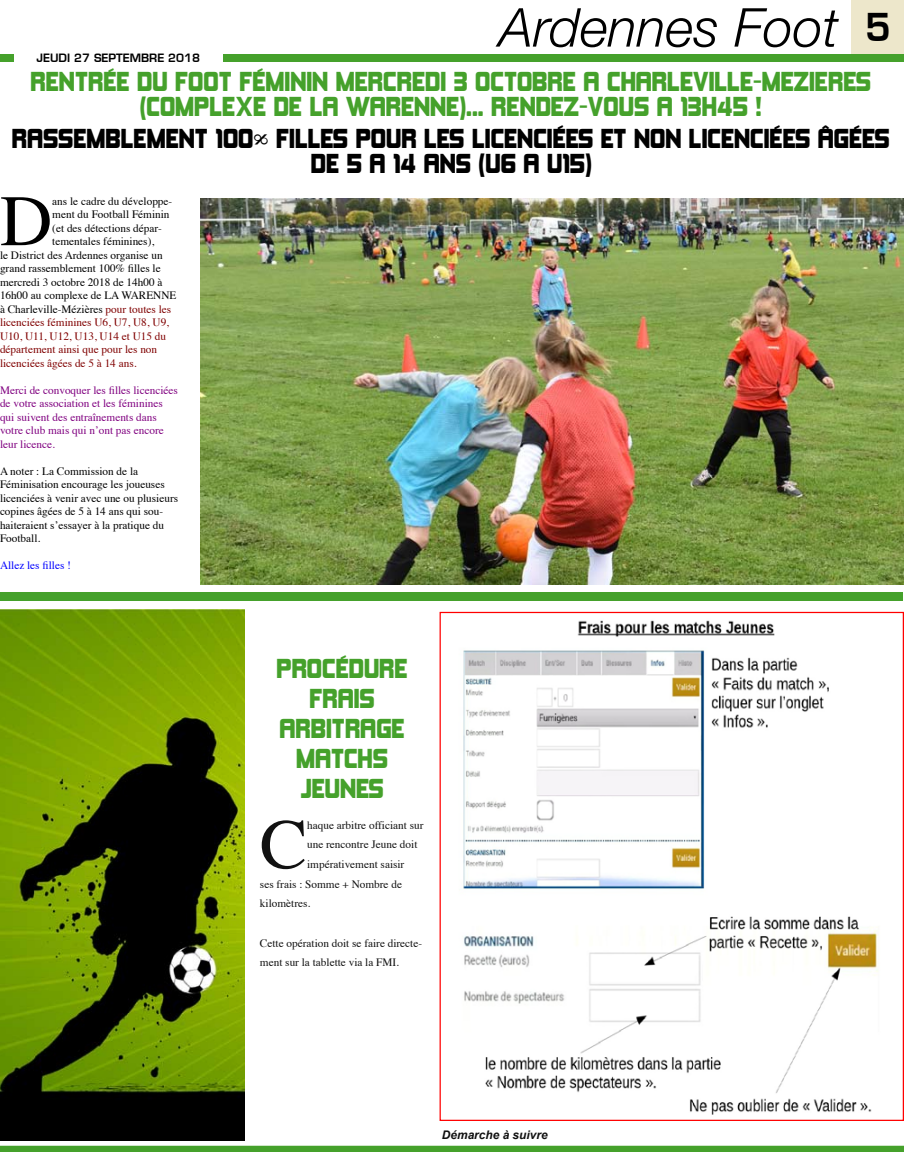
<style>
.page{position:relative;width:904px;height:1152px;background:#fff}
.page>*{position:absolute;margin:0;border:0;box-sizing:border-box;transform-origin:0 0}
.t1{font:72.38px "Times";color:#000}
.t2{font:70.75px "Times";color:#111}
.t3{font:italic 300 53.62px "Helvetica Neue";color:#000}
.t4{font:600 37.5px "Eurostile LT";color:#000}
.t5{font:25px/30px "TR Kimberley";color:#45a12b;text-align:center}
.t6{font:25px/25px "TR Kimberley";color:#000;text-align:center}
.t7{font:italic 700 11.88px "Arial";color:#111}
.t8{font:11.25px/13.5px "Times";color:#000}
.t9{font:11.25px/19.8px "Times";color:#111}
.t10{font:11.25px/13.5px "Times";color:#800080}
.t11{font:11.25px "Times";color:#800000}
.t12{font:600 11.25px "Eurostile LT";color:#000}
.t13{font:11.25px "Times";color:#00f}
.s1{color:#800000}
</style>
<div class="page">
<div style="left:851px;top:0;width:53px;height:54px;background:#ede7cb"></div>
<div style="left:0;top:54px;width:904px;height:8px;background:#45a12b"></div>
<div style="left:14px;top:53px;width:208px;height:17px;background:#fff"></div>
<div style="left:0;top:1145px;width:904px;height:7px;background:#45a12b"></div>
<img style="left:201px;top:198px;width:703px;height:386px">
<div style="left:0;top:592px;width:902px;height:8px;background:#45a12b"></div>
<img style="left:463px;top:620px;width:415px;height:495px">
<img style="left:0;top:610px;width:245px;height:530px">
<h3 class="t3" style="left:499px;top:-4px;width:340px">Ardennes Foot</h3>
<h3 class="t4" style="left:864px;top:4px;width:28px">5</h3>
<h3 class="t5" style="left:31px;top:68px;width:842px;line-height:25px">RENTRÉE DU FOOT FÉMININ MERCREDI 3 OCTOBRE A CHARLEVILLE-MEZIERES (COMPLEXE DE LA WARENNE)... RENDEZ-VOUS A 13H45 !</h3>
<h3 class="t6" style="left:12px;top:125px;width:879px">RASSEMBLEMENT 100% FILLES POUR LES LICENCIÉES ET NON LICENCIÉES ÂGÉES<br>DE 5 A 14 ANS (U6 A U15)</h3>
<h1 class="t1" style="left:0;top:153px;width:54px">D</h1>
<p class="t8" style="left:52px;top:193px;width:121px">ans le cadre du développe-</p>
<p class="t12" style="left:37px;top:51px;width:165px">JEUDI 27 SEPTEMBRE 2018</p>
<p class="t8" style="left:52px;top:207px;width:119px">ment du Football Féminin</p>
<p class="t8" style="left:52px;top:220px;width:111px">(et des détections dépar-</p>
<p class="t8" style="left:52px;top:234px;width:103px">tementales féminines),</p>
<p class="t8" style="left:0;top:247px;width:164px">le District des Ardennes organise un</p>
<p class="t8" style="left:0;top:261px;width:162px">grand rassemblement 100% filles le</p>
<p class="t8" style="left:0;top:274px;width:164px">mercredi 3 octobre 2018 de 14h00 à</p>
<p class="t8" style="left:0;top:288px;width:178px">16h00 au complexe de LA WARENNE</p>
<p class="t8" style="left:0;top:301px;width:173px">à Charleville-Mézières <span class="s1">pour toutes les</span></p>
<p class="t11" style="left:0;top:312px;width:171px">licenciées féminines U6, U7, U8, U9,</p>
<p class="t11" style="left:0;top:325px;width:168px">U10, U11, U12, U13, U14 et U15 du</p>
<p class="t11" style="left:0;top:339px;width:159px">département ainsi que pour les non</p>
<p class="t11" style="left:0;top:352px;width:138px">licenciées âgées de 5 à 14 ans.</p>
<p class="t10" style="left:0;top:382px;width:179px">Merci de convoquer les filles licenciées de votre association et les féminines qui suivent des entraînements dans votre club mais qui n’ont pas encore leur licence.</p>
<p class="t8" style="left:0;top:463px;width:180px">A noter : La Commission de la<br>Féminisation encourage les joueuses licenciées à venir avec une ou plusieurs copines âgées de 5 à 14 ans qui sou&shy;haiteraient s’essayer à la pratique du<br>Football.</p>
<p class="t13" style="left:0;top:555px;width:72px">Allez les filles !</p>
<h3 class="t5" style="left:276px;top:652px;width:133px">PROCÉDURE<br>FRAIS<br>ARBITRAGE<br>MATCHS<br>JEUNES</h3>
<h2 class="t2" style="left:260px;top:778px;width:49px">C</h2>
<p class="t9" style="left:307px;top:814px;width:118px">haque arbitre officiant sur</p>
<p class="t9" style="left:307px;top:833px;width:112px">une rencontre Jeune doit</p>
<p class="t9" style="left:307px;top:853px;width:99px">impérativement saisir</p>
<p class="t9" style="left:260px;top:873px;width:143px">ses frais : Somme + Nombre de</p>
<p class="t9" style="left:260px;top:892px;width:52px">kilomètres.</p>
<p class="t9" style="left:260px;top:932px;width:164px">Cette opération doit se faire directe&shy;ment sur la tablette via la FMI.</p>
<p class="t7" style="left:442px;top:1126px;width:107px">Démarche à suivre</p>
</div>
